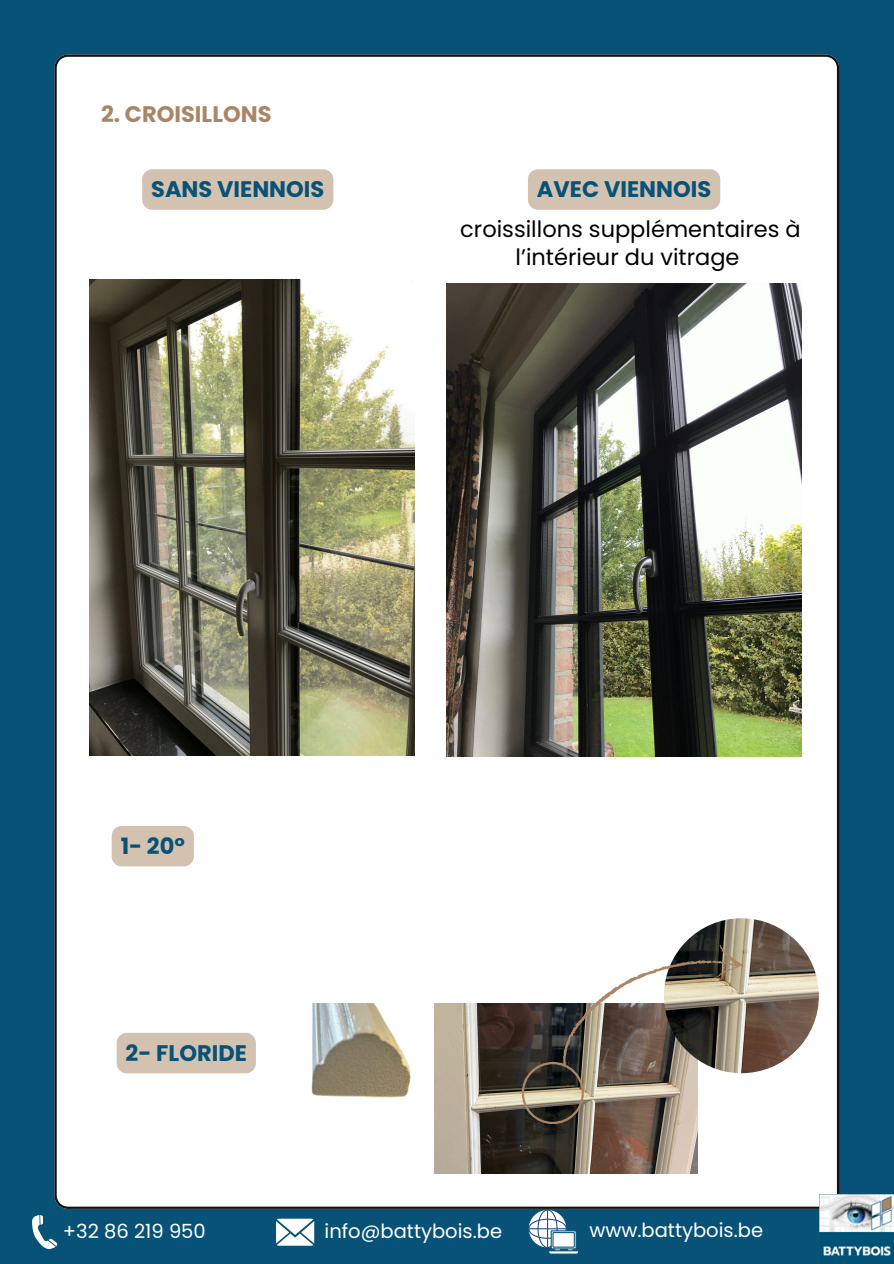
<style>
.page{position:relative;width:894px;height:1264px;background:#fff}
.page>*{position:absolute;margin:0;border:0;box-sizing:border-box;transform-origin:0 0}
.t1{font:22.5px/28.2px "Poppins";color:#000;text-align:center}
.t2{font:700 22.5px "Poppins";color:#075276}
.t3{font:700 22.5px "Poppins";color:#aa8664}
.t4{font:19.5px "Poppins";color:#fff}
</style>
<div class="page">
<div style="left:0;top:0;width:893px;height:1263px;background:#075276"></div>
<div style="left:54px;top:55px;width:784px;height:1153px;background:#fff"></div>
<div style="left:697px;top:885px;width:47px;height:79px;background:#fff"></div>
<img style="left:446px;top:284px;width:355px;height:472px">
<img style="left:89px;top:280px;width:325px;height:476px">
<img style="left:287px;top:1003px;width:132px;height:102px">
<img style="left:434px;top:1003px;width:263px;height:170px">
<img style="left:663px;top:918px;width:155px;height:155px;border-radius:50%">
<div style="left:142px;top:169px;width:191px;height:41px;background:#d4c2b1;border-radius:10px"></div>
<div style="left:527px;top:169px;width:193px;height:41px;background:#d4c2b1;border-radius:10px"></div>
<div style="left:112px;top:826px;width:82px;height:40px;background:#d4c2b1;border-radius:10px"></div>
<div style="left:117px;top:1032px;width:139px;height:41px;background:#d4c2b1;border-radius:10px"></div>
<svg style="left:521px;top:914px;width:223px;height:209px"></svg>
<img style="left:819px;top:1194px;width:74px;height:62px">
<svg style="left:32px;top:1215px;width:25px;height:34px"></svg>
<svg style="left:276px;top:1218px;width:38px;height:27px"></svg>
<svg style="left:527px;top:1208px;width:52px;height:46px"></svg>
<p class="t3" style="left:101px;top:99px;width:172px">2. CROISILLONS</p>
<p class="t2" style="left:151px;top:174px;width:175px">SANS VIENNOIS</p>
<p class="t2" style="left:536px;top:174px;width:176px">AVEC VIENNOIS</p>
<h1 class="t1" style="left:460px;top:214px;width:342px">croissillons supplémentaires à l’intérieur du vitrage</h1>
<p class="t2" style="left:121px;top:830px;width:66px">1- 20°</p>
<h1 class="t2" style="left:126px;top:1037px;width:123px">2- FLORIDE</h1>
<p class="t4" style="left:63px;top:1217px;width:144px">+32 86 219 950</p>
<p class="t4" style="left:324px;top:1217px;width:179px">info@battybois.be</p>
<p class="t4" style="left:589px;top:1216px;width:175px">www.battybois.be</p>
</div>
